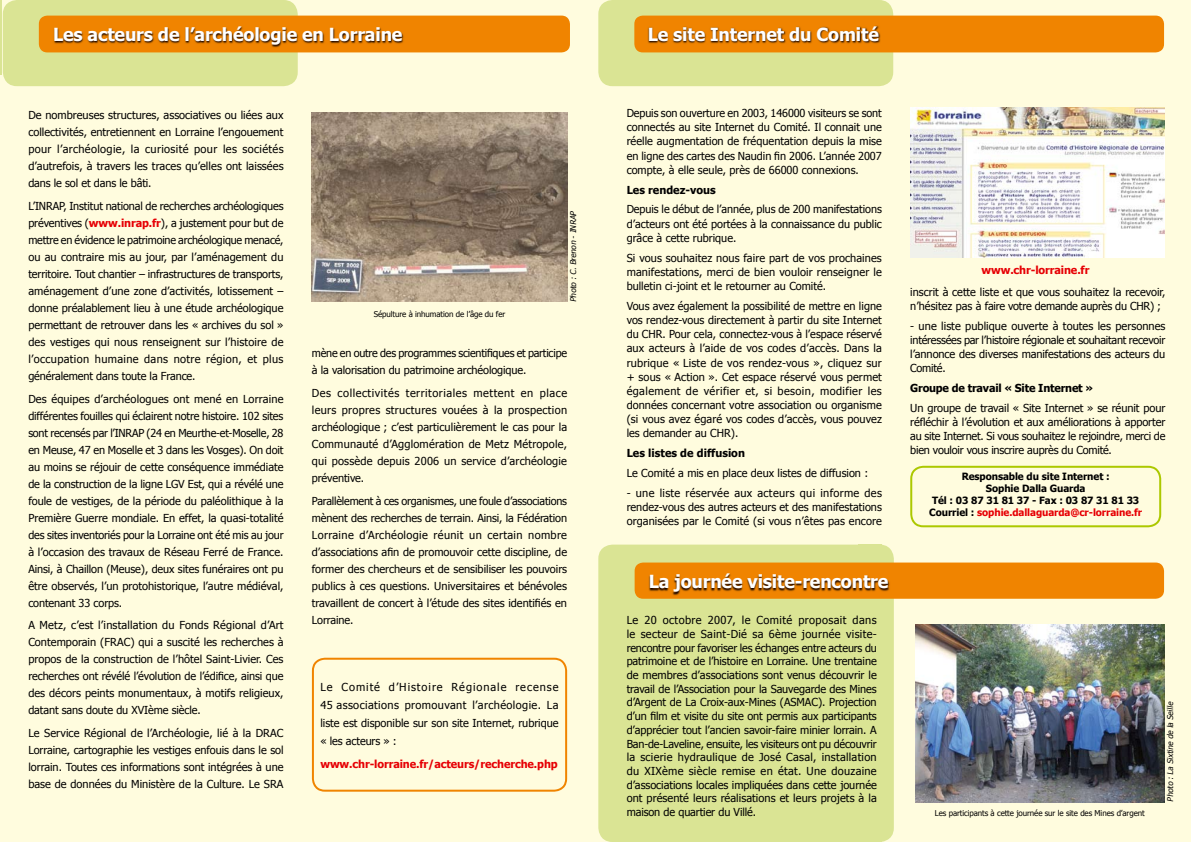
<style>
.page{position:relative;width:1191px;height:842px;background:#fffcde}
.page>*{position:absolute;margin:0;border:0;box-sizing:border-box;transform-origin:0 0}
.t1{font:700 18px "Tahoma";letter-spacing:-.01em;color:#fff}
.t2{font:11px/17px "Tahoma";color:#000;text-align:justify}
.t3{font:11px/17px "Tahoma";letter-spacing:-.02em;color:#000}
.t4{font:700 11px "Tahoma";letter-spacing:-.01em;color:#e60004}
.t5{font:700 11px "Tahoma";color:#000}
.t6{font:700 11px "Tahoma";letter-spacing:-.02em;color:#000}
.t7{font:700 10px/12px "Tahoma";letter-spacing:-.01em;color:#000;text-align:center}
.t8{font:8px "Tahoma";letter-spacing:-.01em;color:#000}
.t9{font:italic 8px "Tahoma";color:#000}
.s1{font-weight:700;color:#e60004}
.s2{color:#e60004}
</style>
<div class="page">
<div style="left:598px;top:0;width:295px;height:86px;background:#dae494;border-radius:14px"></div>
<div style="left:634px;top:16px;width:530px;height:36px;background:#f08400;border-radius:9px"></div>
<div style="left:3px;top:0;width:295px;height:86px;background:#dae494;border-radius:14px"></div>
<svg style="left:312px;top:658px;width:255px;height:134px"></svg>
<svg style="left:910px;top:466px;width:251px;height:61px"></svg>
<div style="left:598px;top:545px;width:296px;height:297px;background:#dae494;border-radius:14px"></div>
<div style="left:634px;top:562px;width:530px;height:37px;background:#f08400;border-radius:9px"></div>
<img style="left:916px;top:624px;width:248px;height:178px">
<img style="left:910px;top:108px;width:254px;height:150px">
<img style="left:312px;top:113px;width:255px;height:189px">
<div style="left:39px;top:16px;width:531px;height:36px;background:#f08400;border-radius:9px"></div>
<img style="left:649px;top:573px;width:241px;height:23px">
<img style="left:648px;top:25px;width:232px;height:19px">
<img style="left:54px;top:26px;width:350px;height:22px">
<h1 class="t1" style="left:53px;top:23px;width:351px">Les acteurs de l’archéologie en Lorraine</h1>
<h1 class="t1" style="left:647px;top:23px;width:233px">Le site Internet du Comité</h1>
<p class="t2" style="left:28px;top:106px;width:257px">De nombreuses structures, associatives ou liées aux collectivités, entretiennent en Lorraine l’engouement pour l’archéologie, la curiosité pour les sociétés d’autrefois, à travers les traces qu’elles ont laissées dans le sol et dans le bâti.</p>
<p class="t2" style="left:28px;top:197px;width:257px">L’INRAP, Institut national de recherches archéologiques préventives (<span class="s1">www.inrap.fr</span>), a justement pour but de mettre en évidence le patrimoine archéologique menacé, ou au contraire mis au jour, par l’aménagement du territoire. Tout chantier – infrastructures de transports, aménagement d’une zone d’activités, lotissement – donne préalablement lieu à une étude archéologique permettant de retrouver dans les « archives du sol » des vestiges qui nous renseignent sur l’histoire de l’occupation humaine dans notre région, et plus généralement dans toute la France.</p>
<p class="t2" style="left:28px;top:390px;width:257px">Des équipes d’archéologues ont mené en Lorraine différentes fouilles qui éclairent notre histoire. 102 sites sont recensés par l’INRAP (24 en Meurthe-et-Moselle, 28 en Meuse, 47 en Moselle et 3 dans les Vosges). On doit au moins se réjouir de cette conséquence immédiate de la construction de la ligne LGV Est, qui a révélé une foule de vestiges, de la période du paléolithique à la Première Guerre mondiale. En effet, la quasi-totalité des sites inventoriés pour la Lorraine ont été mis au jour à l’occasion des travaux de Réseau Ferré de France.<br>Ainsi, à Chaillon (Meuse), deux sites funéraires ont pu être observés, l’un protohistorique, l’autre médiéval, contenant 33 corps.</p>
<p class="t2" style="left:28px;top:616px;width:257px">A Metz, c’est l’installation du Fonds Régional d’Art Contemporain (FRAC) qui a suscité les recherches à propos de la construction de l’hôtel Saint-Livier. Ces recherches ont révélé l’évolution de l’édifice, ainsi que des décors peints monumentaux, à motifs religieux, datant sans doute du XVIème siècle.</p>
<p class="t2" style="left:28px;top:724px;width:257px">Le Service Régional de l’Archéologie, lié à la DRAC Lorraine, cartographie les vestiges enfouis dans le sol lorrain. Toutes ces informations sont intégrées à une base de données du Ministère de la Culture. Le SRA</p>
<p class="t8" style="left:374px;top:309px;width:133px">Sépulture à inhumation de l’âge du fer</p>
<p class="t9" style="left:568px;top:302px;width:94px;rotate:-90deg">Photo : C. Brenon - INRAP</p>
<p class="t3" style="left:312px;top:344px;width:257px">mène en outre des programmes scientifiques et participe à la valorisation du patrimoine archéologique.</p>
<p class="t2" style="left:312px;top:384px;width:257px">Des collectivités territoriales mettent en place leurs propres structures vouées à la prospection archéologique ; c’est particulièrement le cas pour la Communauté d’Agglomération de Metz Métropole, qui possède depuis 2006 un service d’archéologie préventive.</p>
<p class="t2" style="left:312px;top:492px;width:257px">Parallèlement à ces organismes, une foule d’associations mènent des recherches de terrain. Ainsi, la Fédération Lorraine d’Archéologie réunit un certain nombre d’associations afin de promouvoir cette discipline, de former des chercheurs et de sensibiliser les pouvoirs publics à ces questions. Universitaires et bénévoles travaillent de concert à l’étude des sites identifiés en Lorraine.</p>
<p class="t2" style="left:320px;top:677px;width:240px;line-height:18px">Le Comité d’Histoire Régionale recense 45 associations promouvant l’archéologie. La liste est disponible sur son site Internet, rubrique « les acteurs » :</p>
<p class="t4" style="left:320px;top:757px;width:239px">www.chr-lorraine.fr/acteurs/recherche.php</p>
<p class="t2" style="left:626px;top:106px;width:257px;line-height:14.2px">Depuis son ouverture en 2003, 146000 visiteurs se sont connectés au site Internet du Comité. Il connait une réelle augmentation de fréquentation depuis la mise en ligne des cartes des Naudin fin 2006. L’année 2007 compte, à elle seule, près de 66000 connexions.</p>
<p class="t5" style="left:626px;top:183px;width:91px">Les rendez-vous</p>
<p class="t2" style="left:626px;top:202px;width:257px;line-height:14.2px">Depuis le début de l’année, plus de 200 manifestations d’acteurs ont été portées à la connaissance du public grâce à cette rubrique.</p>
<p class="t2" style="left:626px;top:250px;width:257px;line-height:14.2px">Si vous souhaitez nous faire part de vos prochaines manifestations, merci de bien vouloir renseigner le bulletin ci-joint et le retourner au Comité.</p>
<p class="t2" style="left:626px;top:298px;width:257px;line-height:14.2px">Vous avez également la possibilité de mettre en ligne vos rendez-vous directement à partir du site Internet du CHR. Pour cela, connectez-vous à l’espace réservé aux acteurs à l’aide de vos codes d’accès. Dans la rubrique « Liste de vos rendez-vous », cliquez sur + sous « Action ». Cet espace réservé vous permet également de vérifier et, si besoin, modifier les données concernant votre association ou organisme (si vous avez égaré vos codes d’accès, vous pouvez les demander au CHR).</p>
<p class="t5" style="left:626px;top:446px;width:120px">Les listes de diffusion</p>
<p class="t2" style="left:626px;top:464px;width:243px">Le Comité a mis en place deux listes de diffusion :</p>
<p class="t2" style="left:626px;top:485px;width:257px;line-height:14.2px">- une liste réservée aux acteurs qui informe des rendez-vous des autres acteurs et des manifestations organisées par le Comité (si vous n’êtes pas encore</p>
<h1 class="t1" style="left:649px;top:570px;width:241px">La journée visite-rencontre</h1>
<p class="t2" style="left:626px;top:613px;width:252px;line-height:13.7px">Le 20 octobre 2007, le Comité proposait dans le secteur de Saint-Dié sa 6ème journée visite&shy;rencontre pour favoriser les échanges entre acteurs du patrimoine et de l’histoire en Lorraine. Une trentaine de membres d’associations sont venus découvrir le travail de l’Association pour la Sauvegarde des Mines d’Argent de La Croix-aux-Mines (ASMAC). Projection d’un film et visite du site ont permis aux participants d’apprécier tout l’ancien savoir-faire minier lorrain. A Ban-de-Laveline, ensuite, les visiteurs ont pu découvrir la scierie hydraulique de José Casal, installation du XIXème siècle remise en état. Une douzaine d’associations locales impliquées dans cette journée ont présenté leurs réalisations et leurs projets à la maison de quartier du Villé.</p>
<p class="t4" style="left:981px;top:263px;width:109px">www.chr-lorraine.fr</p>
<p class="t2" style="left:910px;top:284px;width:257px;line-height:14.2px">inscrit à cette liste et que vous souhaitez la recevoir, n’hésitez pas à faire votre demande auprès du CHR) ;</p>
<p class="t2" style="left:910px;top:318px;width:257px;line-height:14.2px">- une liste publique ouverte à toutes les personnes intéressées par l’histoire régionale et souhaitant recevoir l’annonce des diverses manifestations des acteurs du Comité.</p>
<p class="t6" style="left:910px;top:381px;width:184px">Groupe de travail « Site Internet »</p>
<p class="t2" style="left:910px;top:400px;width:257px;line-height:14.2px">Un groupe de travail « Site Internet » se réunit pour réfléchir à l’évolution et aux améliorations à apporter au site Internet. Si vous souhaitez le rejoindre, merci de bien vouloir vous inscrire auprès du Comité.</p>
<p class="t7" style="left:929px;top:470px;width:214px">Responsable du site Internet :<br>Sophie Dalla Guarda<br>Tél : 03 87 31 81 37 - Fax : 03 87 31 81 33<br>Courriel : <span class="s2">sophie.dallaguarda@cr-lorraine.fr</span></p>
<p class="t8" style="left:935px;top:808px;width:211px">Les participants à cette journée sur le site des Mines d’argent</p>
<p class="t9" style="left:1165px;top:802px;width:103px;rotate:-90deg">Photo : La Sixtine de la Seille</p>
</div>
